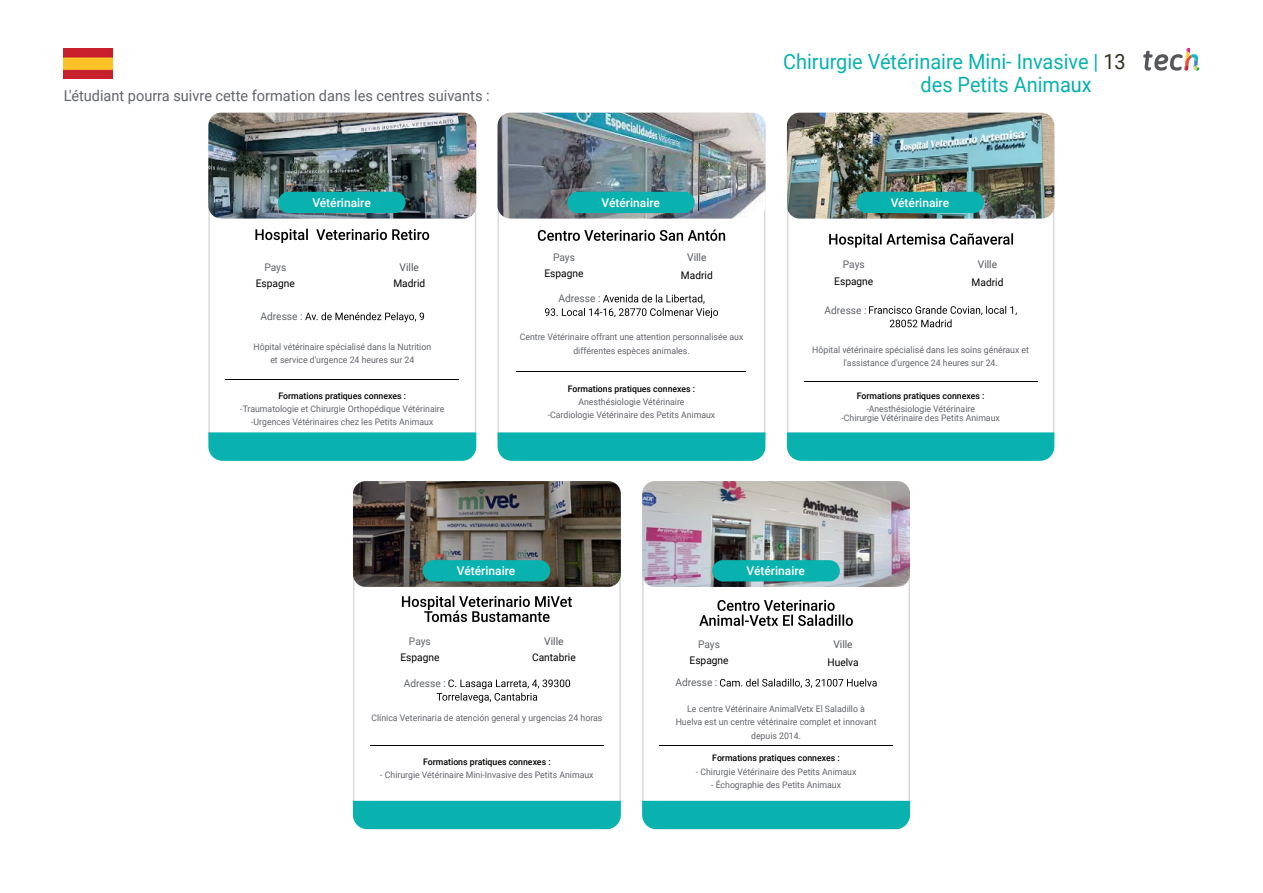
<style>
.page{position:relative;width:1263px;height:893px;background:#fff}
.page>*{position:absolute;margin:0;border:0;box-sizing:border-box;transform-origin:0 0}
.t1{font:21px/22.5px "Roboto";color:#09b2af;scale:.95 1}
.t2{font:15px "Roboto";color:#61646a}
.t3{font:500 12px "Roboto";color:#fff}
.t4{font:10.5px "Roboto";color:#000}
.t5{font:10.5px "Roboto";color:#61646a}
.t6{font:10.5px "Roboto";color:#52555b}
.t7{font:9px/13.5px "Roboto";color:#61646a;text-align:center}
.t8{font:500 9px "Roboto";color:#000}
.s1{color:#00b0ae}
.s2{color:#312e20}
</style>
<div class="page">
<svg style="left:208px;top:112px;width:269px;height:337px"></svg>
<img style="left:208px;top:113px;width:268px;height:106px">
<div style="left:278px;top:192px;width:128px;height:21px;background:#09b2af;border-radius:11px"></div>
<svg style="left:208px;top:432px;width:268px;height:29px;background:#10b4b1"></svg>
<hr style="left:225px;top:379px;width:234px;height:1px;background:#000">
<svg style="left:255px;top:229px;width:174px;height:14px"></svg>
<svg style="left:305px;top:312px;width:119px;height:10px"></svg>
<svg style="left:497px;top:112px;width:269px;height:338px"></svg>
<img style="left:497px;top:113px;width:268px;height:106px">
<div style="left:567px;top:192px;width:128px;height:21px;background:#09b2af;border-radius:11px"></div>
<svg style="left:497px;top:432px;width:268px;height:29px;background:#10b4b1"></svg>
<hr style="left:516px;top:371px;width:230px;height:1px;background:#000">
<svg style="left:538px;top:229px;width:187px;height:12px"></svg>
<svg style="left:545px;top:294px;width:173px;height:24px"></svg>
<svg style="left:786px;top:112px;width:269px;height:338px"></svg>
<img style="left:787px;top:113px;width:267px;height:106px">
<div style="left:856px;top:192px;width:128px;height:21px;background:#09b2af;border-radius:11px"></div>
<svg style="left:787px;top:432px;width:267px;height:29px;background:#10b4b1"></svg>
<hr style="left:804px;top:381px;width:233px;height:1px;background:#000">
<svg style="left:829px;top:233px;width:184px;height:15px"></svg>
<svg style="left:869px;top:306px;width:148px;height:21px"></svg>
<svg style="left:352px;top:508px;width:269px;height:322px"></svg>
<img style="left:353px;top:481px;width:268px;height:106px">
<div style="left:423px;top:560px;width:127px;height:21px;background:#09b2af;border-radius:11px"></div>
<div style="left:353px;top:801px;width:268px;height:28px;background:#09b2af"></div>
<hr style="left:370px;top:745px;width:234px;height:1px;background:#000">
<svg style="left:402px;top:596px;width:170px;height:26px"></svg>
<svg style="left:437px;top:679px;width:133px;height:24px"></svg>
<svg style="left:1143px;top:48px;width:56px;height:23px"></svg>
<img style="left:64px;top:49px;width:49px;height:30px">
<svg style="left:642px;top:587px;width:269px;height:243px"></svg>
<img style="left:642px;top:481px;width:268px;height:106px">
<div style="left:712px;top:560px;width:128px;height:21px;background:#09b2af;border-radius:11px"></div>
<div style="left:642px;top:801px;width:268px;height:28px;background:#09b2af"></div>
<hr style="left:659px;top:745px;width:234px;height:1px;background:#000">
<svg style="left:699px;top:600px;width:154px;height:26px"></svg>
<svg style="left:720px;top:679px;width:157px;height:9px"></svg>
<h2 class="t2" style="left:64px;top:86px;width:427px">L'étudiant pourra suivre cette formation dans les centres suivants :</h2>
<h3 class="t3" style="left:312px;top:194px;width:60px">Vétérinaire</h3>
<p class="t5" style="left:264px;top:260px;width:23px">Pays</p>
<p class="t4" style="left:256px;top:276px;width:41px">Espagne</p>
<p class="t6" style="left:400px;top:260px;width:21px">Ville</p>
<p class="t4" style="left:393px;top:276px;width:33px">Madrid</p>
<p class="t5" style="left:261px;top:309px;width:44px">Adresse :</p>
<p class="t7" style="left:253px;top:339px;width:179px">Hôpital vétérinaire spécialisé dans la Nutrition et service d'urgence 24 heures sur 24</p>
<p class="t8" style="left:279px;top:389px;width:129px">Formations pratiques connexes :</p>
<p class="t7" style="left:240px;top:402px;width:206px">-Traumatologie et Chirurgie Orthopédique Vétérinaire -Urgences Vétérinaires chez les Petits Animaux</p>
<h3 class="t3" style="left:601px;top:194px;width:60px">Vétérinaire</h3>
<p class="t5" style="left:553px;top:250px;width:23px">Pays</p>
<p class="t4" style="left:544px;top:266px;width:41px">Espagne</p>
<p class="t6" style="left:687px;top:250px;width:21px">Ville</p>
<p class="t4" style="left:681px;top:268px;width:33px">Madrid</p>
<p class="t5" style="left:558px;top:291px;width:44px">Adresse :</p>
<p class="t7" style="left:520px;top:330px;width:225px">Centre Vétérinaire offrant une attention personnalisée aux différentes espèces animales.</p>
<p class="t8" style="left:568px;top:382px;width:129px">Formations pratiques connexes :</p>
<p class="t7" style="left:548px;top:395px;width:169px">Anesthésiologie Vétérinaire<br>-Cardiologie Vétérinaire des Petits Animaux</p>
<h1 class="t1" style="left:920px;top:50px;width:218px;text-indent:-137px">Chirurgie Vétérinaire Mini- Invasive <span class="s1">|</span> <span class="s2">13 </span>des Petits Anim<span class="s1">aux</span></h1>
<h3 class="t3" style="left:891px;top:194px;width:60px">Vétérinaire</h3>
<p class="t5" style="left:843px;top:257px;width:23px">Pays</p>
<p class="t4" style="left:834px;top:273px;width:41px">Espagne</p>
<p class="t6" style="left:978px;top:257px;width:21px">Ville</p>
<p class="t4" style="left:971px;top:275px;width:33px">Madrid</p>
<p class="t5" style="left:824px;top:303px;width:44px">Adresse :</p>
<p class="t7" style="left:812px;top:342px;width:218px">Hôpital vétérinaire spécialisé dans les soins généraux et l'assistance d'urgence 24 heures sur 24.</p>
<p class="t8" style="left:857px;top:390px;width:129px">Formations pratiques connexes :</p>
<p class="t7" style="left:841px;top:404px;width:160px;line-height:9px">-Anesthésiologie Vétérinaire<br>-Chirurgie Vétérinaire des Petits Animaux</p>
<h3 class="t3" style="left:457px;top:563px;width:60px">Vétérinaire</h3>
<h3 class="t3" style="left:746px;top:563px;width:60px">Vétérinaire</h3>
<p class="t5" style="left:409px;top:634px;width:23px">Pays</p>
<p class="t4" style="left:400px;top:650px;width:41px">Espagne</p>
<p class="t6" style="left:544px;top:634px;width:21px">Ville</p>
<p class="t4" style="left:532px;top:650px;width:45px">Cantabrie</p>
<p class="t5" style="left:698px;top:637px;width:23px">Pays</p>
<p class="t4" style="left:690px;top:653px;width:41px">Espagne</p>
<p class="t6" style="left:833px;top:637px;width:21px">Ville</p>
<p class="t4" style="left:827px;top:654px;width:33px">Huelva</p>
<p class="t5" style="left:404px;top:676px;width:44px">Adresse :</p>
<p class="t7" style="left:371px;top:710px;width:232px">Clínica Veterinaria de atención general y urgencias 24 horas</p>
<p class="t8" style="left:423px;top:756px;width:129px">Formations pratiques connexes :</p>
<p class="t7" style="left:380px;top:768px;width:215px">- Chirurgie Vétérinaire Mini-Invasive des Petits Animaux</p>
<p class="t5" style="left:675px;top:675px;width:44px">Adresse :</p>
<p class="t7" style="left:676px;top:701px;width:202px">Le centre Vétérinaire AnimalVetx El Saladillo à<br>Huelva est un centre vétérinaire complet et innovant depuis 2014.</p>
<p class="t8" style="left:712px;top:752px;width:129px">Formations pratiques connexes :</p>
<p class="t7" style="left:696px;top:764px;width:162px">- Chirurgie Vétérinaire des Petits Animaux</p>
<p class="t7" style="left:711px;top:778px;width:131px">- Échographie des Petits Animaux</p>
</div>
